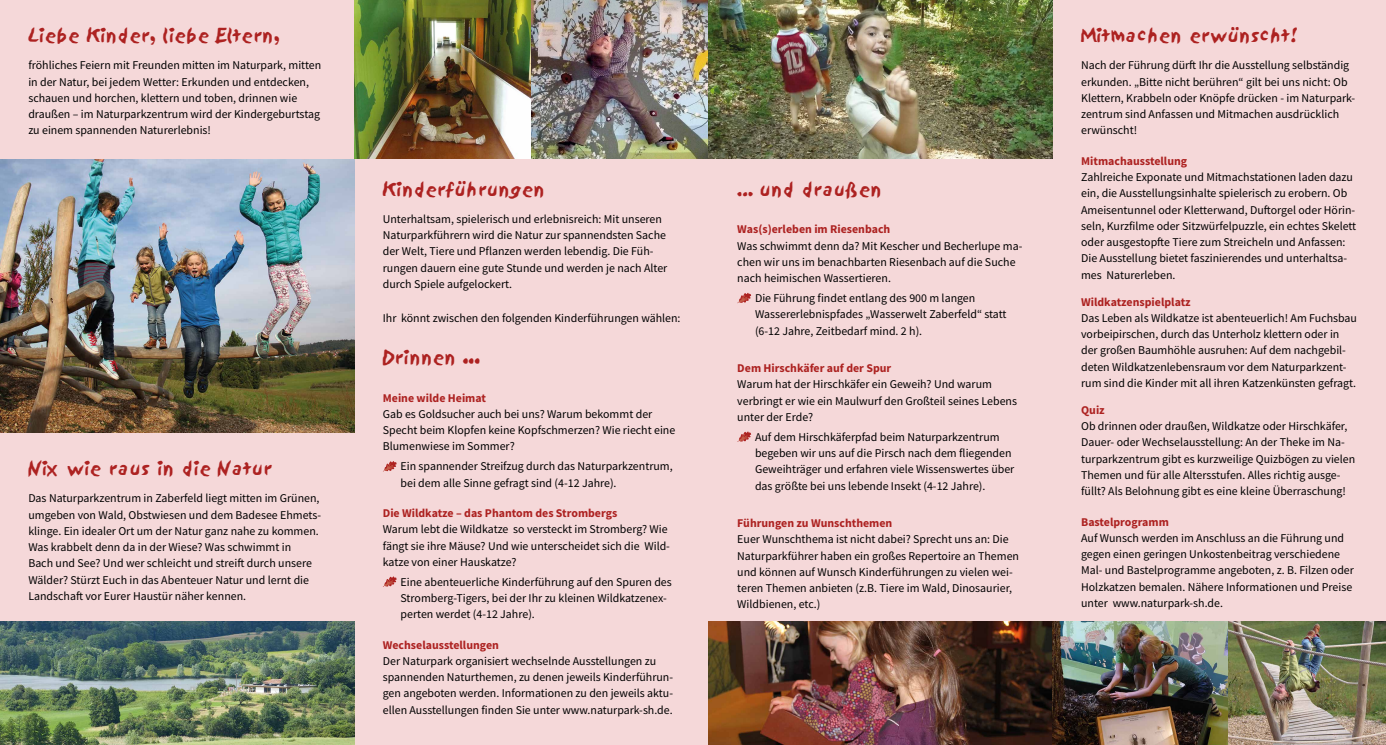
<style>
.page{position:relative;width:1386px;height:745px;background:#fff}
.page>*{position:absolute;margin:0;border:0;box-sizing:border-box;transform-origin:0 0}
.t1{font:17.5px "Sand";color:#ad2221}
.t2{font:11.88px/16.2px "Source Sans Pro";color:#000}
.t3{font:700 11.88px "Source Sans Pro";color:#ad2221}
</style>
<div class="page">
<div style="left:0;top:0;width:1385px;height:744px;background:#f5d8d9"></div>
<svg style="left:383px;top:461px;width:14px;height:10px"></svg>
<svg style="left:384px;top:576px;width:13px;height:10px"></svg>
<svg style="left:737px;top:292px;width:15px;height:11px"></svg>
<svg style="left:738px;top:431px;width:14px;height:10px"></svg>
<img style="left:709px;top:621px;width:343px;height:123px">
<img style="left:0;top:621px;width:354px;height:123px">
<img style="left:1052px;top:621px;width:176px;height:123px">
<img style="left:354px;top:0;width:177px;height:159px">
<img style="left:531px;top:0;width:178px;height:159px">
<img style="left:709px;top:0;width:343px;height:159px">
<img style="left:0;top:160px;width:354px;height:272px">
<img style="left:1228px;top:621px;width:157px;height:123px">
<h1 class="t1" style="left:28px;top:26px;width:252px">Liebe Kinder, liebe Eltern,</h1>
<p class="t2" style="left:28px;top:57px;width:294px">fröhliches Feiern mit Freunden mitten im Naturpark, mitten in der Natur, bei jedem Wetter: Erkunden und entdecken, schauen und horchen, klettern und toben, drinnen wie draußen – im Naturparkzentrum wird der Kindergeburtstag zu einem spannenden Naturerlebnis!</p>
<h1 class="t1" style="left:28px;top:458px;width:245px">Nix wie raus in die Natur</h1>
<p class="t2" style="left:28px;top:490px;width:294px">Das Naturparkzentrum in Zaberfeld liegt mitten im Grünen, umgeben von Wald, Obstwiesen und dem Badesee Ehmets&shy;klinge. Ein idealer Ort um der Natur ganz nahe zu kommen.<br>Was krabbelt denn da in der Wiese? Was schwimmt in<br>Bach und See? Und wer schleicht und streift durch unsere Wälder? Stürzt Euch in das Abenteuer Natur und lernt die Landschaft vor Eurer Haustür näher kennen.</p>
<h1 class="t1" style="left:383px;top:179px;width:163px">Kinderführungen</h1>
<p class="t2" style="left:383px;top:210px;width:286px">Unterhaltsam, spielerisch und erlebnisreich: Mit unseren Naturparkführern wird die Natur zur spannendsten Sache der Welt, Tiere und Pflanzen werden lebendig. Die Füh&shy;rungen dauern eine gute Stunde und werden je nach Alter durch Spiele aufgelockert.</p>
<p class="t2" style="left:383px;top:309px;width:299px">Ihr könnt zwischen den folgenden Kinderführungen wählen:</p>
<h1 class="t1" style="left:383px;top:347px;width:99px">Drinnen ...</h1>
<p class="t3" style="left:383px;top:389px;width:105px">Meine wilde Heimat</p>
<p class="t2" style="left:383px;top:405px;width:294px">Gab es Goldsucher auch bei uns? Warum bekommt der<br>Specht beim Klopfen keine Kopfschmerzen? Wie riecht eine<br>Blumenwiese im Sommer?</p>
<p class="t2" style="left:400px;top:458px;width:274px">Ein spannender Streifzug durch das Naturparkzentrum, bei dem alle Sinne gefragt sind (4-12 Jahre).</p>
<p class="t3" style="left:383px;top:504px;width:236px">Die Wildkatze – das Phantom des Strombergs</p>
<p class="t2" style="left:383px;top:521px;width:289px">Warum lebt die Wildkatze so versteckt im Stromberg? Wie fängt sie ihre Mäuse? Und wie unterscheidet sich die Wild&shy;katze von einer Hauskatze?</p>
<p class="t2" style="left:400px;top:573px;width:273px">Eine abenteuerliche Kinderführung auf den Spuren des<br>Stromberg-Tigers, bei der Ihr zu kleinen Wildkatzenex&shy;perten werdet (4-12 Jahre).</p>
<p class="t3" style="left:383px;top:636px;width:118px">Wechselausstellungen</p>
<p class="t2" style="left:383px;top:652px;width:292px">Der Naturpark organisiert wechselnde Ausstellungen zu spannenden Naturthemen, zu denen jeweils Kinderführun&shy;gen angeboten werden. Informationen zu den jeweils aktu&shy;ellen Ausstellungen finden Sie unter www.naturpark-sh.de.</p>
<h1 class="t1" style="left:737px;top:179px;width:146px">… und draußen</h1>
<p class="t3" style="left:737px;top:221px;width:155px">Was(s)erleben im Riesenbach</p>
<p class="t2" style="left:737px;top:237px;width:286px">Was schwimmt denn da? Mit Kescher und Becherlupe ma&shy;chen wir uns im benachbarten Riesenbach auf die Suche nach heimischen Wassertieren.</p>
<p class="t2" style="left:755px;top:290px;width:253px">Die Führung findet entlang des 900 m langen<br>Wassererlebnispfades „Wasserwelt Zaberfeld“ statt (6-12 Jahre, Zeitbedarf mind. 2 h).</p>
<p class="t3" style="left:737px;top:360px;width:155px">Dem Hirschkäfer auf der Spur</p>
<p class="t2" style="left:737px;top:376px;width:281px">Warum hat der Hirschkäfer ein Geweih? Und warum verbringt er wie ein Maulwurf den Großteil seines Lebens unter der Erde?</p>
<p class="t2" style="left:755px;top:428px;width:261px">Auf dem Hirschkäferpfad beim Naturparkzentrum begeben wir uns auf die Pirsch nach dem fliegenden Geweihträger und erfahren viele Wissenswertes über das größte bei uns lebende Insekt (4-12 Jahre).</p>
<p class="t3" style="left:737px;top:514px;width:157px">Führungen zu Wunschthemen</p>
<p class="t2" style="left:737px;top:531px;width:283px">Euer Wunschthema ist nicht dabei? Sprecht uns an: Die Naturparkführer haben ein großes Repertoire an Themen und können auf Wunsch Kinderführungen zu vielen wei&shy;teren Themen anbieten (z.B. Tiere im Wald, Dinosaurier, Wildbienen, etc.)</p>
<h1 class="t1" style="left:1081px;top:26px;width:219px">Mitmachen erwünscht!</h1>
<p class="t2" style="left:1081px;top:57px;width:276px">Nach der Führung dürft Ihr die Ausstellung selbständig erkunden. „Bitte nicht berühren“ gilt bei uns nicht: Ob Klettern, Krabbeln oder Knöpfe drücken - im Naturpark&shy;zentrum sind Anfassen und Mitmachen ausdrücklich erwünscht!</p>
<p class="t3" style="left:1081px;top:153px;width:108px">Mitmachausstellung</p>
<p class="t2" style="left:1081px;top:169px;width:277px">Zahlreiche Exponate und Mitmachstationen laden dazu ein, die Ausstellungsinhalte spielerisch zu erobern. Ob Ameisentunnel oder Kletterwand, Duftorgel oder Hörin&shy;seln, Kurzfilme oder Sitzwürfelpuzzle, ein echtes Skelett oder ausgestopfte Tiere zum Streicheln und Anfassen:<br>Die Ausstellung bietet faszinierendes und unterhaltsa&shy;mes Naturerleben.</p>
<p class="t3" style="left:1081px;top:293px;width:111px">Wildkatzenspielplatz</p>
<p class="t2" style="left:1081px;top:309px;width:277px">Das Leben als Wildkatze ist abenteuerlich! Am Fuchsbau vorbeipirschen, durch das Unterholz klettern oder in der großen Baumhöhle ausruhen: Auf dem nachgebil&shy;deten Wildkatzenlebensraum vor dem Naturparkzent&shy;rum sind die Kinder mit all ihren Katzenkünsten gefragt.</p>
<p class="t3" style="left:1081px;top:401px;width:25px">Quiz</p>
<p class="t2" style="left:1081px;top:417px;width:275px">Ob drinnen oder draußen, Wildkatze oder Hirschkäfer, Dauer- oder Wechselausstellung: An der Theke im Na&shy;turparkzentrum gibt es kurzweilige Quizbögen zu vielen Themen und für alle Altersstufen. Alles richtig ausge&shy;füllt? Als Belohnung gibt es eine kleine Überraschung!</p>
<p class="t3" style="left:1081px;top:513px;width:89px">Bastelprogramm</p>
<p class="t2" style="left:1081px;top:529px;width:274px">Auf Wunsch werden im Anschluss an die Führung und gegen einen geringen Unkostenbeitrag verschiedene Mal- und Bastelprogramme angeboten, z. B. Filzen oder Holzkatzen bemalen. Nähere Informationen und Preise unter www.naturpark-sh.de.</p>
</div>
